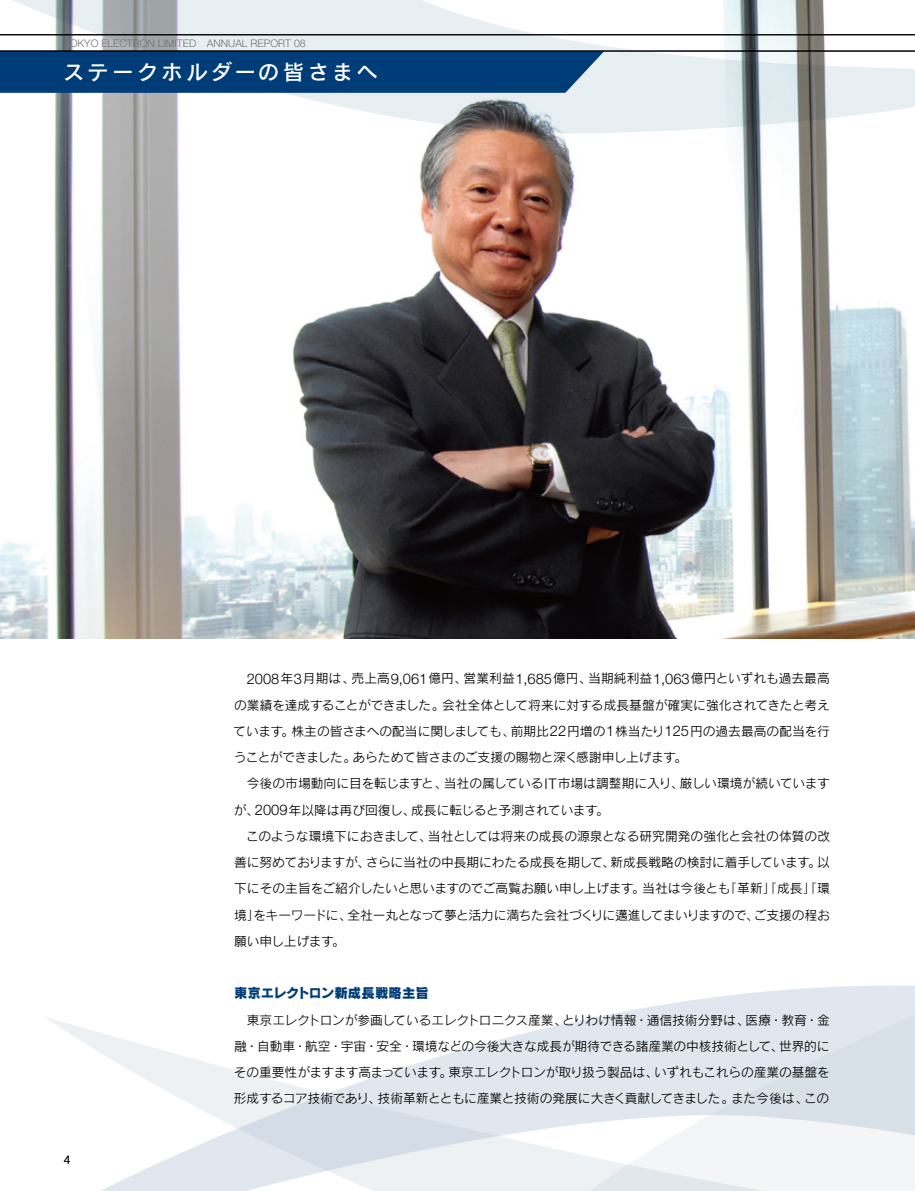
<style>
.page{position:relative;width:915px;height:1191px;background:#fff}
.page>*{position:absolute;margin:0;border:0;box-sizing:border-box;transform-origin:0 0}
.t1{font:21px "Rodin Pro DB";letter-spacing:.165em;color:#fff}
.t2{font:13.5px "Rodin Pro EB";color:#003d78}
.t3{font:12.75px/26.2px "Rodin Pro M";letter-spacing:-.015em;color:#000;text-align:justify}
.t4{font:300 12px "Helvetica Neue";color:#000}
.t5{font:300 10.5px "Helvetica Neue";color:#727172}
.s1{font-family:"Helvetica Neue";font-weight:300;font-size:14.7px}
</style>
<div class="page">
<img style="left:0;top:134px;width:914px;height:505px">
<svg style="left:0;top:0;width:914px;height:134px"></svg>
<svg style="left:46px;top:985px;width:868px;height:206px"></svg>
<div style="left:0;top:52px;width:604px;height:41px;background:#003d78"></div>
<hr style="left:0;top:35px;width:914px;height:1px;background:#000">
<hr style="left:0;top:34px;width:914px;height:1px;background:#000">
<hr style="left:0;top:51px;width:914px;height:1px;background:#000">
<p class="t5" style="left:64px;top:37px;width:243px">TOKYO ELECTRON LIMITED ANNUAL REPORT 08</p>
<h1 class="t1" style="left:64px;top:58px;width:315px">ステークホルダーの皆さまへ</h1>
<p class="t3" style="left:233px;top:665px;width:597px;text-indent:13px"><span class="s1">2008</span>年<span class="s1">3</span>月期は、売上高<span class="s1">9,061</span>億円、営業利益<span class="s1">1,685</span>億円、当期純利益<span class="s1">1,063</span>億円といずれも過去最高の業績を達成することができました。会社全体として将来に対する成長基盤が確実に強化されてきたと考えています。株主の皆さまへの配当に関しましても、前期比<span class="s1">22</span>円増の<span class="s1">1</span>株当たり<span class="s1">125</span>円の過去最高の配当を行うことができました。あらためて皆さまのご支援の賜物と深く感謝申し上げます。</p>
<p class="t3" style="left:234px;top:770px;width:597px;text-indent:13px">今後の市場動向に目を転じますと、当社の属している<span class="s1">IT</span>市場は調整期に入り、厳しい環境が続いていますが、<span class="s1">2009</span>年以降は再び回復し、成長に転じると予測されています。</p>
<p class="t3" style="left:234px;top:822px;width:597px;text-indent:12px">このような環境下におきまして、当社としては将来の成長の源泉となる研究開発の強化と会社の体質の改善に努めておりますが、さらに当社の中長期にわたる成長を期して、新成長戦略の検討に着手しています。以下にその主旨をご紹介したいと思いますのでご高覧お願い申し上げます。当社は今後とも「革新」「成長」「環境」をキーワードに、全社一丸となって夢と活力に満ちた会社づくりに邁進してまいりますので、ご支援の程お願い申し上げます。</p>
<p class="t4" style="left:64px;top:1152px;width:8px">4</p>
<p class="t2" style="left:234px;top:983px;width:196px">東京エレクトロン新成長戦略主旨</p>
<p class="t3" style="left:234px;top:1006px;width:597px;text-indent:13px">東京エレクトロンが参画しているエレクトロニクス産業、とりわけ情報・通信技術分野は、医療・教育・金融・自動車・航空・宇宙・安全・環境などの今後大きな成長が期待できる諸産業の中核技術として、世界的にその重要性がますます高まっています。東京エレクトロンが取り扱う製品は、いずれもこれらの産業の基盤を形成するコア技術であり、技術革新とともに産業と技術の発展に大きく貢献してきました。また今後は、この</p>
</div>
